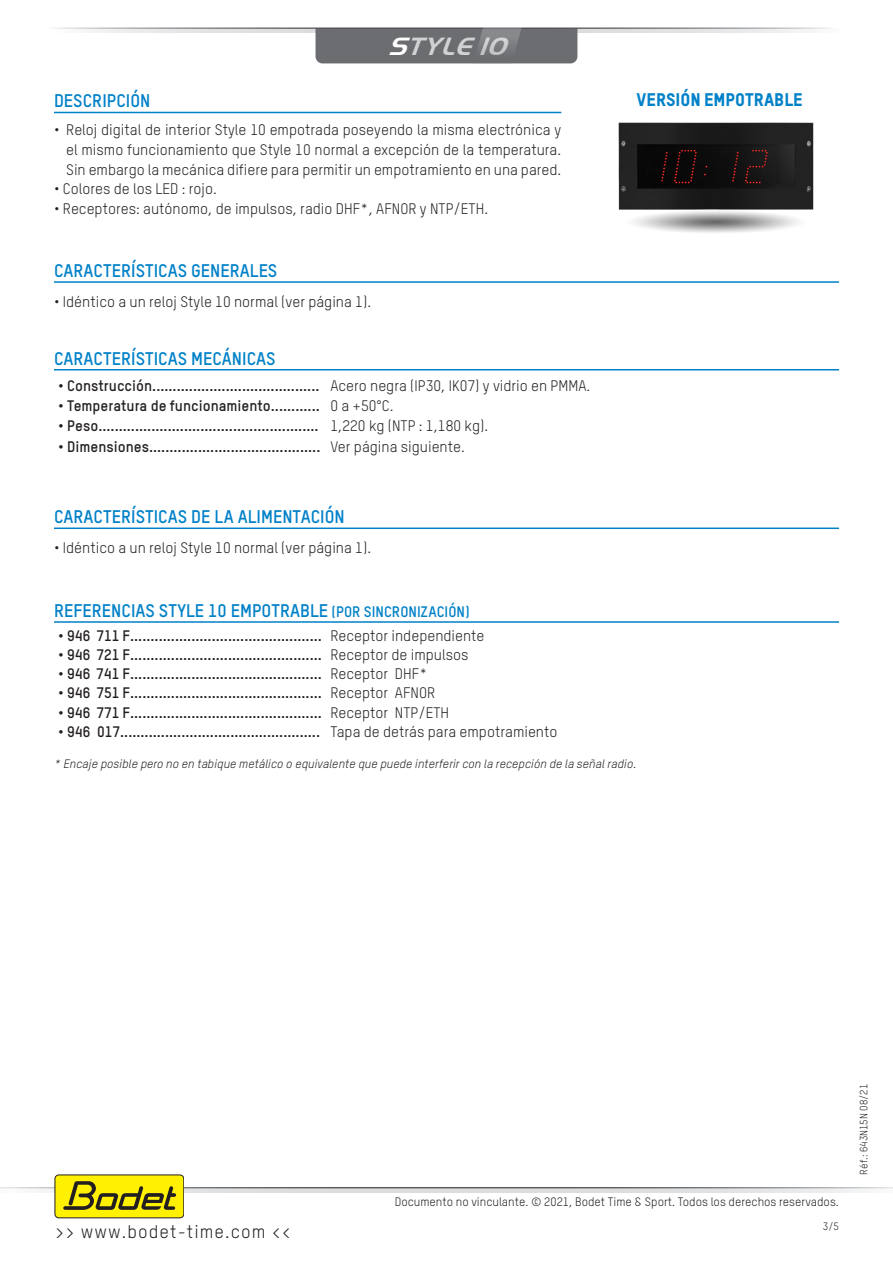
<style>
.page{position:relative;width:893px;height:1263px;background:#fff}
.page>*{position:absolute;margin:0;border:0;box-sizing:border-box;transform-origin:0 0}
.t1{font:italic 700 25.8px "Handel Got D";color:#d1d2d4}
.Titre{font:700 18px "TSTARPRO";color:#0081c8}
.t2{font:18px "TSTARPRO";letter-spacing:.06em;color:#231f20}
.t3{font:18px "TSTARPRO Headline";color:#0081c8}
.t4{font:15px/19.5px "TSTARPRO";color:#231f20;text-align:justify}
.t5{font:700 15px "TSTARPRO";color:#231f20}
.t6{font:italic 12px "TSTARPRO";color:#231f20}
.t7{font:12px "TSTARPRO";color:#231f20}
.t8{font:10.5px "TSTARPRO";color:#231f20}
.s1{color:#fff}
.s2{font-size:15px}
</style>
<div class="page">
<svg style="left:88px;top:29px;width:719px;height:4px;background:#e4e5e6"></svg>
<svg style="left:315px;top:27px;width:262px;height:36px;background:#707073"></svg>
<svg style="left:14px;top:1188px;width:879px;height:4px;background:#d6d7d9"></svg>
<svg style="left:0;top:1188px;width:14px;height:1px"></svg>
<div style="left:55px;top:1175px;width:129px;height:43px;background:#fff101;border-radius:4px"></div>
<div style="left:55px;top:1175px;width:129px;height:43px;border:1px solid #231f20;border-radius:4px"></div>
<svg style="left:63px;top:1181px;width:113px;height:29px"></svg>
<hr style="left:54px;top:281px;width:785px;height:2px;background:#0081c8">
<hr style="left:54px;top:369px;width:785px;height:1px;background:#0081c8">
<hr style="left:54px;top:527px;width:785px;height:2px;background:#0081c8">
<hr style="left:54px;top:621px;width:785px;height:2px;background:#0081c8">
<hr style="left:54px;top:112px;width:507px;height:1px;background:#0081c8">
<img style="left:583px;top:122px;width:256px;height:161px">
<h1 class="t1" style="left:388px;top:30px;width:131px"><span class="s1">S</span>TYLE10</h1>
<p class="Titre" style="left:54px;top:90px;width:98px">DESCRIPCIÓN</p>
<p class="t4" style="left:66px;top:120px;width:497px;text-indent:-12px">• Reloj digital de interior Style 10 empotrada poseyendo la misma electrónica y el mismo funcionamiento que Style 10 normal a excepción de la temperatura.<br>Sin embargo la mecánica difiere para permitir un empotramiento en una pared.</p>
<p class="t4" style="left:54px;top:179px;width:164px">• Colores de los LED : rojo.</p>
<p class="t4" style="left:54px;top:198px;width:436px">• Receptores: autónomo, de impulsos, radio DHF*, AFNOR y NTP/ETH.</p>
<p class="Titre" style="left:54px;top:259px;width:225px">CARACTERÍSTICAS GENERALES</p>
<p class="t4" style="left:54px;top:292px;width:319px">• Idéntico a un reloj Style 10 normal (ver página 1).</p>
<p class="Titre" style="left:54px;top:347px;width:223px">CARACTERÍSTICAS MECÁNICAS</p>
<p class="t5" style="left:58px;top:376px;width:263px">• Construcción.........................................</p>
<p class="t4" style="left:330px;top:375px;width:261px">Acero negra (IP30, IK07) y vidrio en PMMA.</p>
<p class="t5" style="left:58px;top:396px;width:263px">• Temperatura de funcionamiento............</p>
<p class="t4" style="left:330px;top:395px;width:65px">0 a +50°C.</p>
<p class="t5" style="left:58px;top:416px;width:262px">• Peso......................................................</p>
<p class="t4" style="left:330px;top:415px;width:159px">1,220 kg (NTP : 1,180 kg).</p>
<p class="t5" style="left:58px;top:437px;width:264px">• Dimensiones..........................................</p>
<p class="t4" style="left:330px;top:436px;width:136px">Ver página siguiente.</p>
<p class="Titre" style="left:54px;top:505px;width:292px">CARACTERÍSTICAS DE LA ALIMENTACIÓN</p>
<p class="t4" style="left:54px;top:538px;width:319px">• Idéntico a un reloj Style 10 normal (ver página 1).</p>
<p class="t3" style="left:637px;top:89px;width:168px">VERSIÓN EMPOTRABLE</p>
<p class="Titre" style="left:54px;top:599px;width:417px">REFERENCIAS STYLE 10 EMPOTRABLE <span class="s2">(POR SINCRONIZACIÓN)</span></p>
<p class="t5" style="left:58px;top:626px;width:265px">• 946 711 F...............................................</p>
<p class="t4" style="left:330px;top:626px;width:156px">Receptor independiente</p>
<p class="t5" style="left:58px;top:645px;width:265px">• 946 721 F...............................................</p>
<p class="t4" style="left:330px;top:645px;width:140px">Receptor de impulsos</p>
<p class="t5" style="left:58px;top:664px;width:265px">• 946 741 F...............................................</p>
<p class="t4" style="left:330px;top:664px;width:99px">Receptor DHF*</p>
<p class="t5" style="left:58px;top:684px;width:265px">• 946 751 F...............................................</p>
<p class="t4" style="left:330px;top:683px;width:106px">Receptor AFNOR</p>
<p class="t5" style="left:58px;top:703px;width:265px">• 946 771 F...............................................</p>
<p class="t4" style="left:330px;top:702px;width:120px">Receptor NTP/ETH</p>
<p class="t5" style="left:58px;top:722px;width:263px">• 946 017.................................................</p>
<p class="t4" style="left:330px;top:721px;width:229px">Tapa de detrás para empotramiento</p>
<p class="t6" style="left:54px;top:756px;width:584px">* Encaje posible pero no en tabique metálico o equivalente que puede interferir con la recepción de la señal radio.</p>
<p class="t2" style="left:55px;top:1220px;width:237px">&gt;&gt; www.bodet-time.com &lt;&lt;</p>
<p class="t7" style="left:395px;top:1195px;width:446px">Documento no vinculante. © 2021, Bodet Time &amp; Sport. Todos los derechos reservados.</p>
<p class="t8" style="left:823px;top:1220px;width:18px">3/5</p>
<p class="t8" style="left:857px;top:1174px;width:92px;rotate:-90deg">Réf.: 643N15N 08/21</p>
</div>
